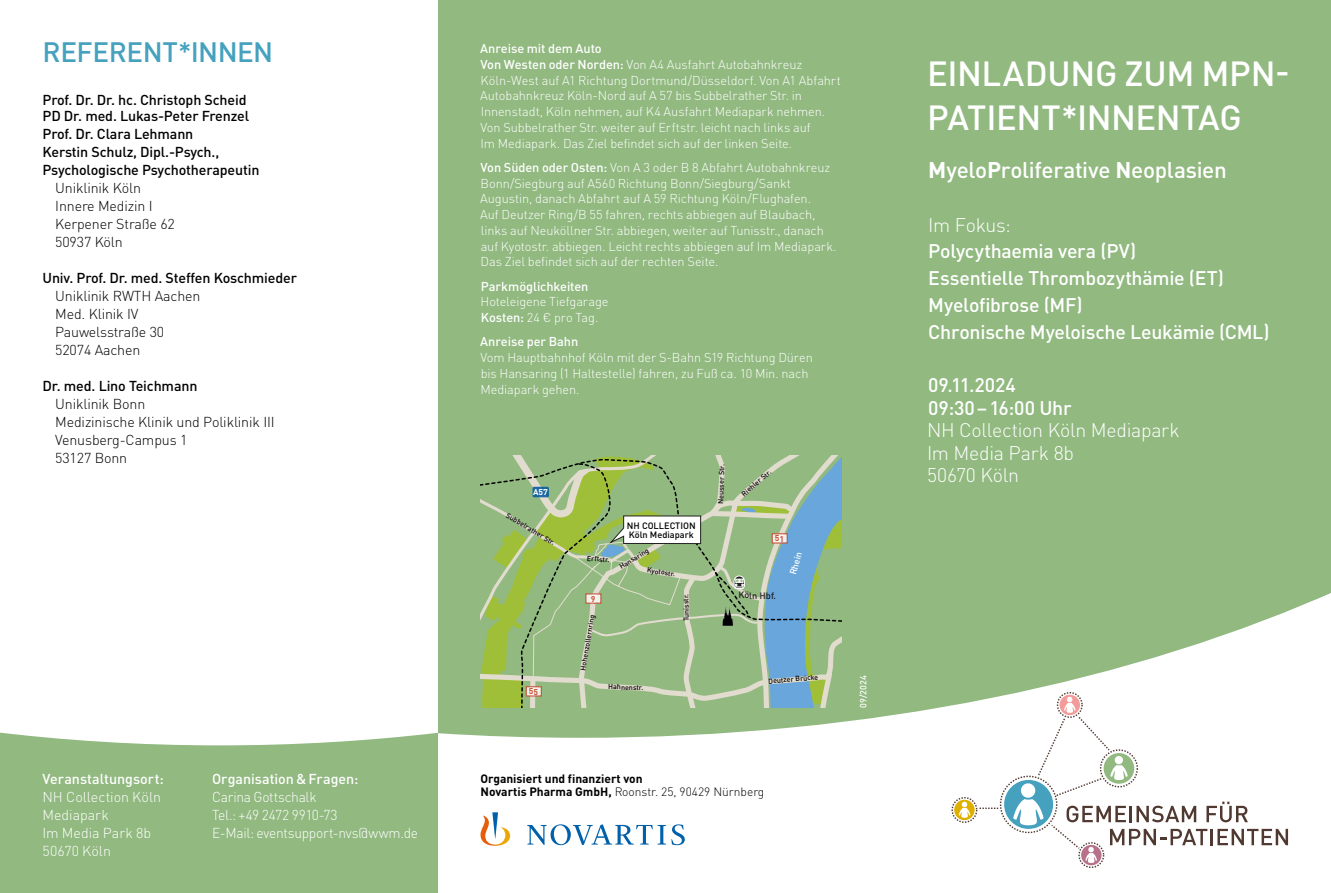
<style>
.page{position:relative;width:1331px;height:893px;background:#fff}
.page>*{position:absolute;margin:0;border:0;box-sizing:border-box;transform-origin:0 0}
.t1{font:500 34.5px/43.2px "DIN Pro";letter-spacing:-.01em;color:#fff}
.t2{font:500 27.75px "DIN Pro";letter-spacing:-.02em;color:#45a1be}
.t3{font:500 22.5px "DIN Pro";letter-spacing:-.015em;color:#fff}
.t4{font:500 19.5px/26.7px "DIN Pro";letter-spacing:-.015em;color:#fff}
.t5{font:300 19.5px/22.5px "DIN Pro";letter-spacing:-.015em;color:#fff}
.t6{font:500 14.25px/18px "DIN Pro";letter-spacing:-.01em;color:#000}
.t7{font:300 14.25px/18px "DIN Pro";letter-spacing:-.01em;color:#000}
.t8{font:300 14.25px/18px "DIN Pro";letter-spacing:-.005em;color:#fff}
.t9{font:500 14.25px "DIN Pro";color:#fff}
.t10{font:300 12.75px/15.8px "DIN Pro";letter-spacing:-.005em;color:#fff}
.t11{font:500 12.75px "DIN Pro";letter-spacing:-.005em;color:#fff}
.t12{font:700 12px/13.5px "DIN Pro";color:#000}
.t13{font:500 9.15px/9.1px "DIN Pro";letter-spacing:-.005em;color:#000}
.t14{font:500 9.15px "DIN Pro";letter-spacing:-.005em;color:#20201f}
.t15{font:500 9.15px "DIN Pro";color:#fff}
.t16{font:500 9px "DIN Pro";letter-spacing:.01em;color:#fff}
.t17{font:500 7.2px "DIN Pro";letter-spacing:-.01em;color:#000}
.s1{font-weight:500}
.s2{font-weight:300}
.s3{font-weight:700}
</style>
<div class="page">
<div style="left:438px;top:0;width:893px;height:738px;background:#91b980"></div>
<div style="left:0;top:732px;width:438px;height:161px;background:#91b980"></div>
<svg style="left:480px;top:812px;width:205px;height:34px"></svg>
<div style="left:1004px;top:780px;width:49px;height:49px;background:#45a1be;border-radius:50%"></div>
<svg style="left:1059px;top:695px;width:21px;height:20px"></svg>
<div style="left:1057px;top:692px;width:26px;height:26px;border:1px dashed #503931;border-radius:50%"></div>
<div style="left:954px;top:800px;width:21px;height:20px;background:#dfb000;border-radius:50%"></div>
<div style="left:951px;top:797px;width:26px;height:26px;border:1px dashed #503931;border-radius:50%"></div>
<div style="left:1081px;top:845px;width:20px;height:20px;background:#b8718b;border-radius:50%"></div>
<div style="left:1078px;top:842px;width:26px;height:26px;border:1px dashed #503931;border-radius:50%"></div>
<svg style="left:979px;top:808px;width:19px;height:1px"></svg>
<svg style="left:959px;top:802px;width:11px;height:16px"></svg>
<svg style="left:1013px;top:697px;width:275px;height:166px"></svg>
<svg style="left:480px;top:455px;width:362px;height:253px;background:#98ba8b"></svg>
<h2 class="t2" style="left:43px;top:30px;width:232px">REFERENT*INNEN</h2>
<p class="t6" style="left:43px;top:91px;width:208px;line-height:15.8px">Prof. Dr. Dr. hc. Christoph Scheid<br>PD Dr. med. Lukas-Peter Frenzel</p>
<p class="t6" style="left:43px;top:123px;width:218px">Prof. Dr. Clara Lehmann<br>Kerstin Schulz, Dipl.-Psych.,<br>Psychologische Psychotherapeutin</p>
<p class="t7" style="left:55px;top:178px;width:121px">Uniklinik Köln<br>Innere Medizin I<br>Kerpener Straße 62<br>50937 Köln</p>
<p class="t6" style="left:43px;top:267px;width:256px">Univ. Prof. Dr. med. Steffen Koschmieder</p>
<p class="t7" style="left:55px;top:286px;width:147px">Uniklinik RWTH Aachen<br>Med. Klinik IV<br>Pauwelsstraße 30<br>52074 Aachen</p>
<p class="t6" style="left:43px;top:375px;width:156px">Dr. med. Lino Teichmann</p>
<p class="t7" style="left:55px;top:394px;width:221px">Uniklinik Bonn<br>Medizinische Klinik und Poliklinik III<br>Venusberg-Campus 1<br>53127 Bonn</p>
<p class="t9" style="left:43px;top:768px;width:123px">Veranstaltungsort:</p>
<p class="t8" style="left:43px;top:787px;width:120px">NH Collection Köln<br>Mediapark<br>Im Media Park 8b<br>50670 Köln</p>
<p class="t9" style="left:212px;top:768px;width:148px">Organisation &amp; Fragen:</p>
<p class="t8" style="left:212px;top:787px;width:207px">Carina Gottschalk<br>Tel.: +49 2472 9910-73<br>E-Mail: eventsupport-nvs@wwm.de</p>
<p class="t10" style="left:480px;top:39px;width:362px"><span class="s1">Anreise mit dem Auto<br>Von Westen oder Norden:</span> Von A4 Ausfahrt Autobahnkreuz Köln-West auf A1 Richtung Dortmund/Düsseldorf. Von A1 Abfahrt Autobahnkreuz Köln-Nord auf A 57 bis Subbelrather Str. in Innenstadt, Köln nehmen, auf K4 Ausfahrt Mediapark nehmen.<br>Von Subbelrather Str. weiter auf Erftstr. leicht nach links auf<br>Im Mediapark. Das Ziel befindet sich auf der linken Seite.</p>
<p class="t10" style="left:480px;top:158px;width:358px"><span class="s1">Von Süden oder Osten:</span> Von A 3 oder B 8 Abfahrt Autobahnkreuz Bonn/Siegburg auf A560 Richtung Bonn/Siegburg/Sankt Augustin, danach Abfahrt auf A 59 Richtung Köln/Flughafen.<br>Auf Deutzer Ring/B 55 fahren, rechts abbiegen auf Blaubach, links auf Neuköllner Str. abbiegen, weiter auf Tunisstr., danach auf Kyotostr. abbiegen. Leicht rechts abbiegen auf Im Mediapark.<br>Das Ziel befindet sich auf der rechten Seite.</p>
<p class="t11" style="left:481px;top:276px;width:109px">Parkmöglichkeiten</p>
<p class="t10" style="left:480px;top:293px;width:129px">Hoteleigene Tiefgarage<br><span class="s1">Kosten:</span> 24 € pro Tag.</p>
<p class="t11" style="left:480px;top:331px;width:100px">Anreise per Bahn</p>
<p class="t10" style="left:480px;top:348px;width:334px">Vom Hauptbahnhof Köln mit der S-Bahn S19 Richtung Düren bis Hansaring (1 Haltestelle) fahren, zu Fuß ca. 10 Min. nach<br>Mediapark gehen.</p>
<p class="t17" style="left:510px;top:510px;width:57px;rotate:31deg">Subbelrather Str.</p>
<p class="t17" style="left:587px;top:552px;width:24px;rotate:3deg">Erftstr.</p>
<p class="t17" style="left:577px;top:669px;width:58px;rotate:-81deg">Hohenzollernring</p>
<p class="t13" style="left:627px;top:520px;width:70px">NH COLLECTION<br>Köln Mediapark</p>
<p class="t17" style="left:617px;top:562px;width:35px;rotate:-33deg">Hansaring</p>
<p class="t17" style="left:648px;top:564px;width:30px;rotate:8deg">Kyotostr.</p>
<p class="t17" style="left:680px;top:621px;width:29px;rotate:-90deg">Tunisstr.</p>
<p class="t17" style="left:608px;top:681px;width:37px;rotate:1deg">Hahnenstr.</p>
<p class="t17" style="left:715px;top:504px;width:42px;rotate:-88deg">Neusser Str.</p>
<p class="t17" style="left:739px;top:490px;width:38px;rotate:-40deg">Riehler Str.</p>
<p class="t14" style="left:738px;top:588px;width:39px">Köln Hbf.</p>
<p class="t15" style="left:785px;top:572px;width:25px;rotate:-74deg">Rhein</p>
<p class="t17" style="left:768px;top:675px;width:52px;rotate:-5deg">Deutzer Brücke</p>
<p class="t12" style="left:480px;top:770px;width:285px">Organisiert und finanziert von<br>Novartis Pharma GmbH, <span class="s2">Roonstr. 25, 90429 Nürnberg</span></p>
<p class="t16" style="left:856px;top:708px;width:34px;rotate:-90deg">09/2024</p>
<h1 class="t1" style="left:927px;top:49px;width:364px">EINLADUNG ZUM MPN-<br>PATIENT*INNENTAG</h1>
<h3 class="t3" style="left:928px;top:151px;width:300px"><span class="s3">M</span>yelo<span class="s3">P</span>roliferative <span class="s3">N</span>eoplasien</h3>
<h3 class="t5" style="left:928px;top:212px;width:84px">Im Fokus:</h3>
<h3 class="t4" style="left:928px;top:236px;width:343px">Polycythaemia vera (PV)<br>Essentielle Thrombozythämie (ET)<br>Myelofibrose (MF)<br>Chronische Myeloische Leukämie (CML)</h3>
<h3 class="t4" style="left:928px;top:372px;width:145px;line-height:22.5px">09.11.2024<br>09:30–16:00 Uhr</h3>
<h3 class="t5" style="left:927px;top:417px;width:254px">NH Collection Köln Mediapark<br>Im Media Park 8b<br>50670 Köln</h3>
</div>
